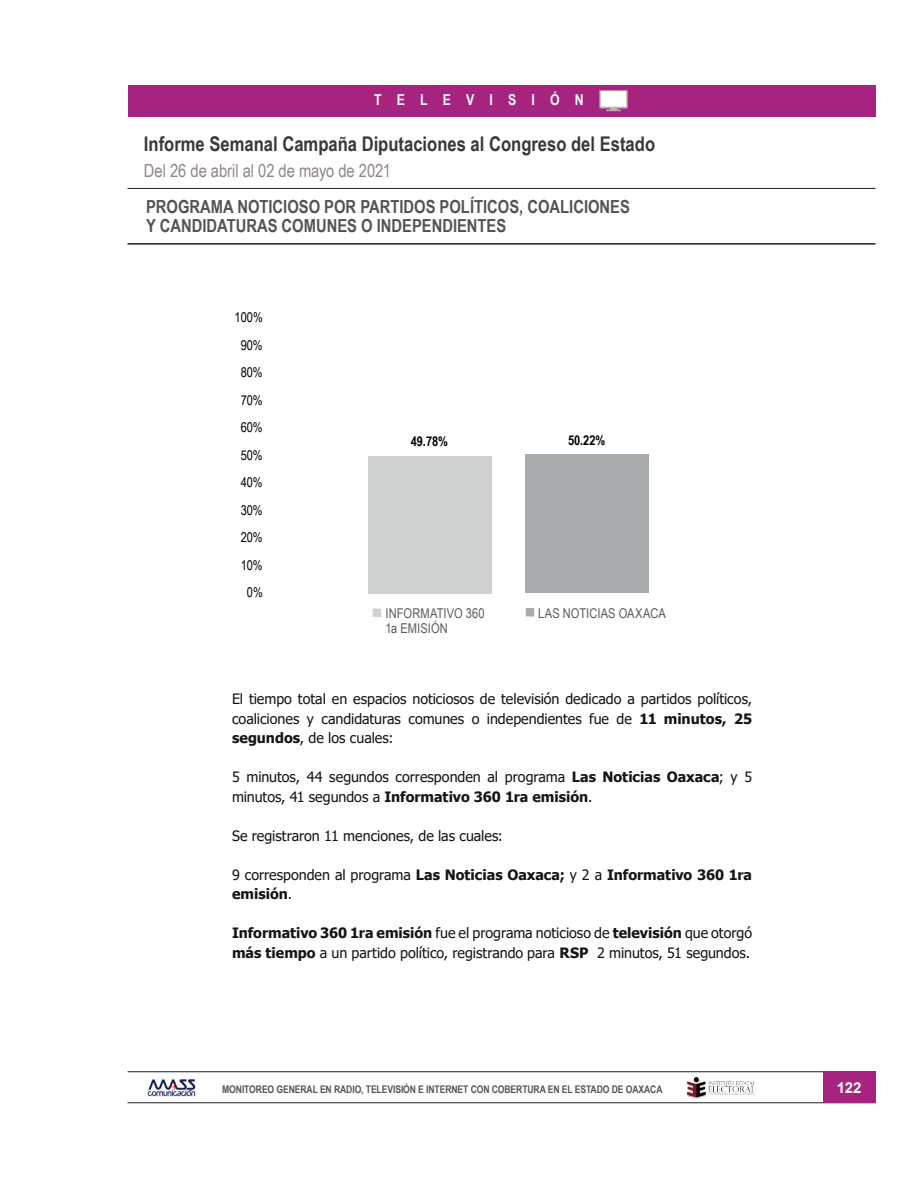
<style>
.page{position:relative;width:918px;height:1188px;background:#fff}
.page>*{position:absolute;margin:0;border:0;box-sizing:border-box;transform-origin:0 0}
.t1{font:700 20.25px "Arial Narrow";color:#36393c}
.t2{font:700 18px/19.5px "Arial Narrow";color:#515456}
.t3{font:18px "Arial Narrow";letter-spacing:-.005em;color:#908785}
.t4{font:700 15px "Arial Narrow";letter-spacing:1.01em;color:#fff}
.t5{font:700 15px "Arial";color:#fff}
.t6{font:14.25px/19.5px "Tahoma";color:#161319}
.t7{font:700 14.25px/19.5px "Tahoma";color:#161319}
.t8{font:13.5px/15px "Arial Narrow";letter-spacing:.01em;color:#575a5b}
.t9{font:13.5px "Arial Narrow";letter-spacing:-.005em;color:#000001}
.t10{font:700 13.5px "Arial Narrow";letter-spacing:-.005em;color:#000001}
.t11{font:700 10.5px "Arial Narrow";letter-spacing:-.01em;color:#515456}
.s1{font-weight:700}
.s2{font-weight:400}
</style>
<div class="page">
<hr style="left:128px;top:1072px;width:747px;height:1px;background:#231f20">
<hr style="left:128px;top:1103px;width:747px;height:1px;background:#231f20">
<div style="left:823px;top:1072px;width:52px;height:31px;background:#a62380"></div>
<img style="left:147px;top:1079px;width:49px;height:18px">
<img style="left:687px;top:1077px;width:68px;height:22px">
<hr style="left:128px;top:243px;width:747px;height:2px;background:#231f20">
<hr style="left:128px;top:188px;width:747px;height:1px;background:#231f20">
<div style="left:128px;top:85px;width:747px;height:31px;background:#a62380"></div>
<img style="left:599px;top:90px;width:29px;height:22px">
<div style="left:368px;top:456px;width:123px;height:137px;background:#cfd1d0"></div>
<div style="left:525px;top:455px;width:124px;height:138px;background:#a8acac"></div>
<div style="left:373px;top:609px;width:8px;height:8px;background:#cfd1d0"></div>
<div style="left:526px;top:608px;width:8px;height:8px;background:#a8acac"></div>
<p class="t4" style="left:374px;top:88px;width:211px">TELEVISIÓN</p>
<h1 class="t1" style="left:144px;top:128px;width:513px">Informe Semanal Campaña Diputaciones al Congreso del Estado</h1>
<p class="t3" style="left:144px;top:158px;width:249px">Del 26 de abril al 02 de mayo de 2021</p>
<p class="t2" style="left:146px;top:196px;width:485px">PROGRAMA NOTICIOSO POR PARTIDOS POLÍTICOS, COALICIONES<br>Y CANDIDATURAS COMUNES O INDEPENDIENTES</p>
<p class="t9" style="left:235px;top:307px;width:30px">100%</p>
<p class="t9" style="left:241px;top:335px;width:24px">90%</p>
<p class="t9" style="left:241px;top:363px;width:24px">80%</p>
<p class="t9" style="left:241px;top:390px;width:24px">70%</p>
<p class="t9" style="left:241px;top:418px;width:24px">60%</p>
<p class="t9" style="left:241px;top:445px;width:24px">50%</p>
<p class="t9" style="left:241px;top:473px;width:24px">40%</p>
<p class="t9" style="left:241px;top:500px;width:24px">30%</p>
<p class="t9" style="left:241px;top:528px;width:24px">20%</p>
<p class="t9" style="left:241px;top:555px;width:24px">10%</p>
<p class="t9" style="left:247px;top:583px;width:17px">0%</p>
<p class="t10" style="left:411px;top:431px;width:39px">49.78%</p>
<p class="t10" style="left:568px;top:430px;width:39px">50.22%</p>
<p class="t8" style="left:385px;top:605px;width:101px">INFORMATIVO 360<br>1a EMISIÓN</p>
<p class="t8" style="left:538px;top:605px;width:129px">LAS NOTICIAS OAXACA</p>
<p class="t6" style="left:232px;top:690px;width:522px;text-align:justify">El tiempo total en espacios noticiosos de televisión dedicado a partidos políticos, coaliciones y candidaturas comunes o independientes fue de <span class="s1">11 minutos, 25 segundos</span>, de los cuales:</p>
<p class="t6" style="left:232px;top:768px;width:522px">5 minutos, 44 segundos corresponden al programa <span class="s1">Las Noticias Oaxaca</span>; y 5 minutos, 41 segundos a <span class="s1">Informativo 360 1ra emisión</span>.</p>
<p class="t6" style="left:232px;top:826px;width:272px">Se registraron 11 menciones, de las cuales:</p>
<p class="t7" style="left:232px;top:865px;width:522px"><span class="s2">9 corresponden al programa</span> Las Noticias Oaxaca; <span class="s2">y 2 a</span> Informativo 360 1ra emisión<span class="s2">.</span></p>
<p class="t6" style="left:232px;top:924px;width:522px"><span class="s1">Informativo 360 1ra emisión</span> fue el programa noticioso de <span class="s1">televisión</span> que otorgó <span class="s1">más tiempo</span> a un partido político, registrando para <span class="s1">RSP</span> 2 minutos, 51 segundos.</p>
<p class="t11" style="left:222px;top:1081px;width:442px">MONITOREO GENERAL EN RADIO, TELEVISIÓN E INTERNET CON COBERTURA EN EL ESTADO DE OAXACA</p>
<p class="t5" style="left:837px;top:1077px;width:26px">122</p>
</div>
